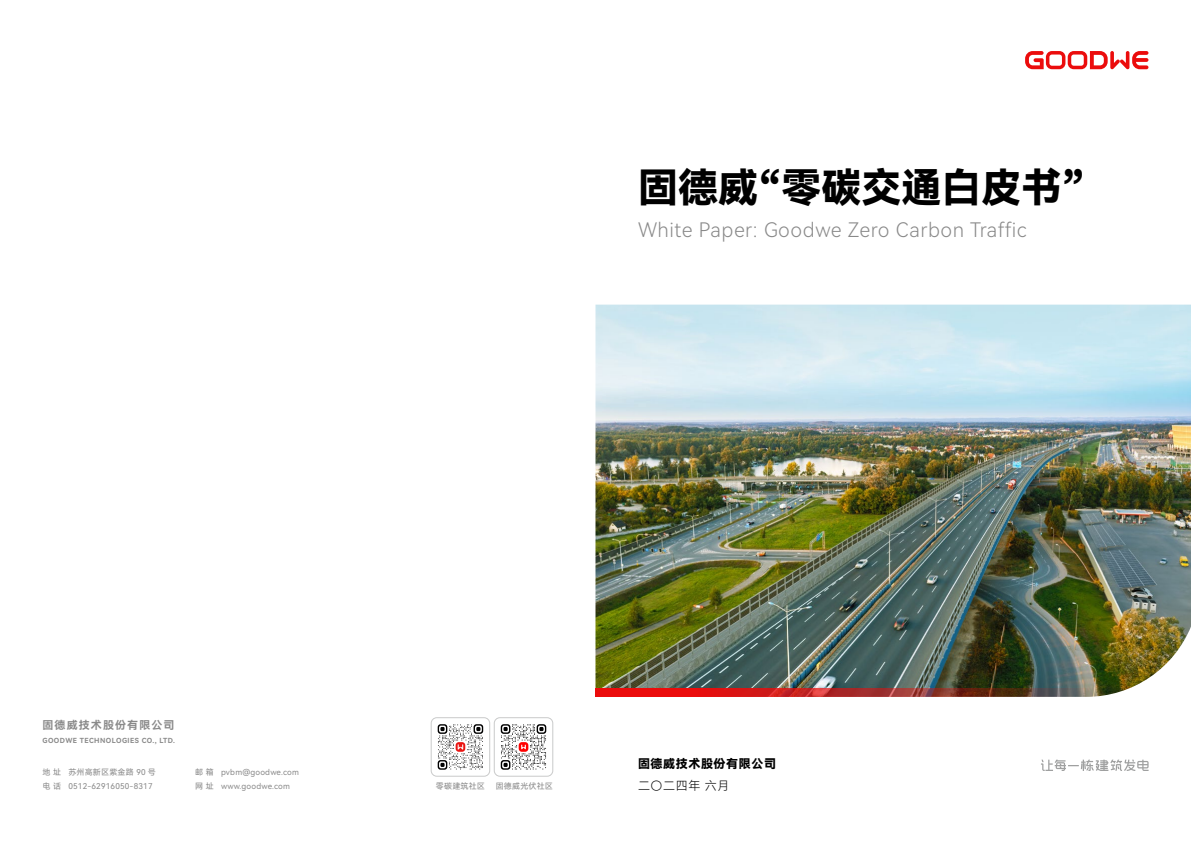
<style>
.page{position:relative;width:1191px;height:842px;background:#fff}
.page>*{position:absolute;margin:0;border:0;box-sizing:border-box;transform-origin:0 0}
.t1{font:40px "Harmony OS Sans SC Black";color:#000}
.t2{font:20px "Harmony OS Sans SC Light";letter-spacing:.025em;color:#898989}
.t3{font:12px "Harmony OS Sans SC Black";letter-spacing:.05em;color:#000}
.t4{font:12px "Harmony OS Sans SC Light";letter-spacing:.05em;color:#000}
.t5{font:11px "Harmony OS Sans SC Bold";letter-spacing:.1em;color:#898989}
.t6{font:8px "Harmony OS Sans SC";letter-spacing:.025em;color:#898989}
.t7{font:7px "Harmony OS Sans SC Bold";letter-spacing:.065em;color:#898989}
</style>
<div class="page">
<img style="left:595px;top:305px;width:596px;height:392px">
<svg style="left:595px;top:688px;width:502px;height:9px;background:#ab2c27"></svg>
<svg style="left:1025px;top:51px;width:123px;height:18px"></svg>
<div style="left:431px;top:717px;width:59px;height:59px;border:1px solid #c9caca;border-radius:6px"></div>
<svg style="left:438px;top:724px;width:45px;height:46px"></svg>
<svg style="left:1041px;top:760px;width:107px;height:11px"></svg>
<div style="left:494px;top:717px;width:59px;height:59px;border:1px solid #c9caca;border-radius:6px"></div>
<svg style="left:501px;top:724px;width:45px;height:46px"></svg>
<p class="t1" style="left:638px;top:159px;width:448px">固德威“零碳交通白皮书”</p>
<p class="t2" style="left:638px;top:215px;width:390px">White Paper: Goodwe Zero Carbon Traffic</p>
<p class="t5" style="left:43px;top:718px;width:133px">固德威技术股份有限公司</p>
<p class="t7" style="left:43px;top:736px;width:134px">GOODWE TECHNOLOGIES CO., LTD.</p>
<p class="t6" style="left:43px;top:766px;width:115px">地 址 苏州高新区紫金路 90 号</p>
<p class="t6" style="left:43px;top:780px;width:112px">电 话 0512-62916050-8317</p>
<p class="t6" style="left:436px;top:780px;width:50px">零碳建筑社区</p>
<p class="t6" style="left:496px;top:780px;width:59px">固德威光伏社区</p>
<p class="t6" style="left:195px;top:766px;width:105px">邮 箱 pvbm@goodwe.com</p>
<p class="t6" style="left:195px;top:780px;width:96px">网 址 www.goodwe.com</p>
<p class="t3" style="left:638px;top:755px;width:139px">固德威技术股份有限公司</p>
<p class="t4" style="left:638px;top:777px;width:93px">二〇二四年 六月</p>
</div>
